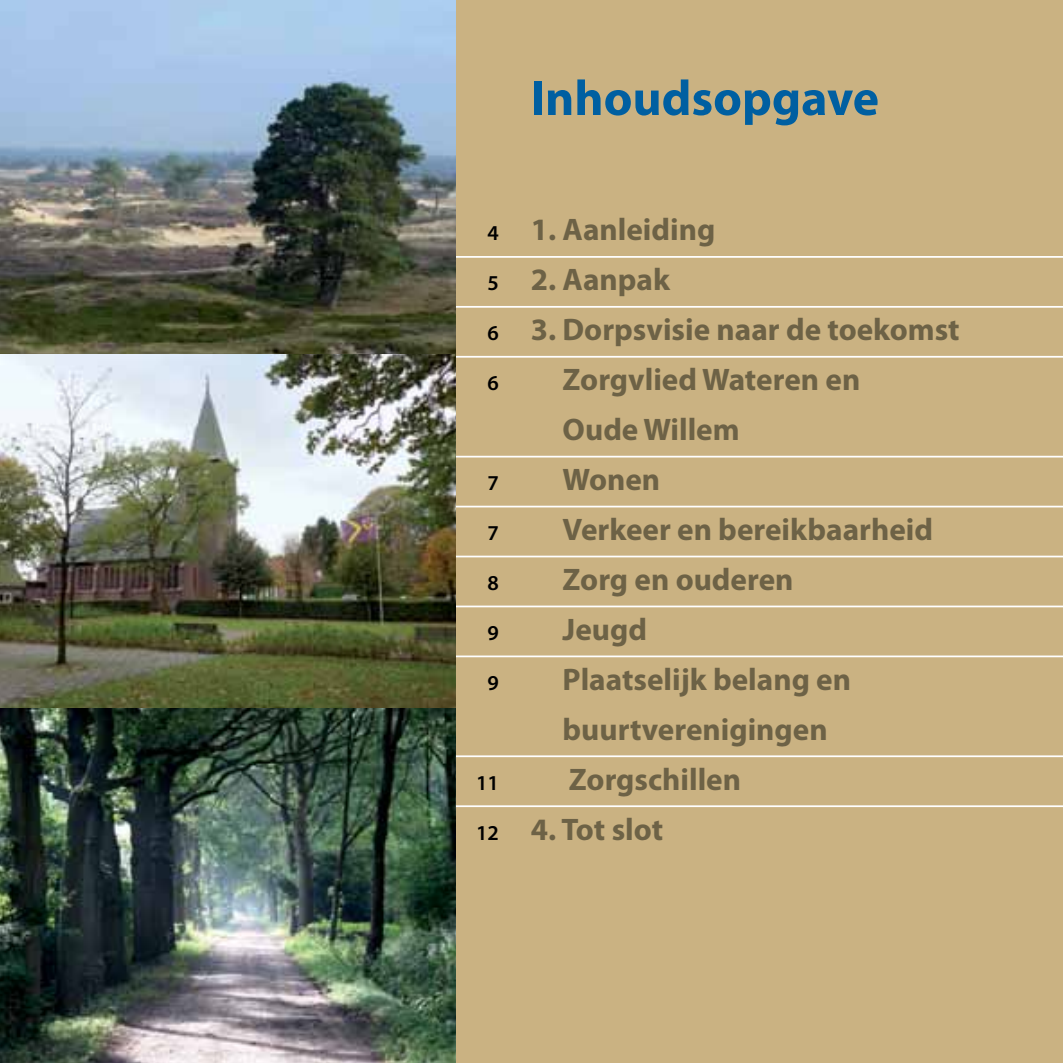
<style>
.page{position:relative;width:1063px;height:1063px;background:#fff}
.page>*{position:absolute;margin:0;border:0;box-sizing:border-box;transform-origin:0 0}
.t1{font:700 50px "Myriad Pro";color:#005fa1}
.t2{font:700 31.25px/50px "Myriad Pro";color:#6d6246}
.t3{font:600 21.25px "Myriad Pro";color:#000}
</style>
<div class="page">
<div style="left:456px;top:0;width:607px;height:1063px;background:#cab282"></div>
<hr style="left:456px;top:256px;width:607px;height:2px;background:#fff">
<hr style="left:456px;top:306px;width:607px;height:2px;background:#fff">
<hr style="left:456px;top:356px;width:607px;height:2px;background:#fff">
<hr style="left:456px;top:456px;width:607px;height:2px;background:#fff">
<hr style="left:456px;top:506px;width:607px;height:1px;background:#fff">
<hr style="left:456px;top:556px;width:607px;height:1px;background:#fff">
<hr style="left:456px;top:606px;width:607px;height:1px;background:#fff">
<hr style="left:456px;top:656px;width:607px;height:1px;background:#fff">
<hr style="left:456px;top:755px;width:607px;height:2px;background:#fff">
<hr style="left:456px;top:805px;width:607px;height:2px;background:#fff">
<img style="left:0;top:0;width:456px;height:354px">
<img style="left:0;top:354px;width:456px;height:355px">
<img style="left:0;top:709px;width:456px;height:354px">
<h1 class="t1" style="left:531px;top:70px;width:350px">Inhoudsopgave</h1>
<p class="t3" style="left:488px;top:221px;width:13px">4</p>
<p class="t3" style="left:488px;top:271px;width:13px">5</p>
<p class="t3" style="left:488px;top:321px;width:13px">6</p>
<p class="t3" style="left:488px;top:371px;width:13px">6</p>
<p class="t3" style="left:488px;top:471px;width:13px">7</p>
<p class="t3" style="left:488px;top:521px;width:13px">7</p>
<p class="t3" style="left:488px;top:571px;width:13px">8</p>
<p class="t3" style="left:488px;top:621px;width:13px">9</p>
<p class="t3" style="left:488px;top:671px;width:13px">9</p>
<p class="t3" style="left:476px;top:771px;width:24px">11</p>
<p class="t3" style="left:476px;top:821px;width:24px">12</p>
<p class="t2" style="left:531px;top:205px;width:186px">1. Aanleiding</p>
<p class="t2" style="left:531px;top:255px;width:141px">2. Aanpak</p>
<p class="t2" style="left:563px;top:305px;width:399px;text-indent:-32px">3. Dorpsvisie naar de toekomst<br>Zorgvlied Wateren en<br>Oude Willem<br>Wonen<br>Verkeer en bereikbaarheid<br>Zorg en ouderen<br>Jeugd<br>Plaatselijk belang en buurtverenigingen<br>Zorgschillen</p>
<p class="t2" style="left:531px;top:805px;width:134px">4. Tot slot</p>
</div>
